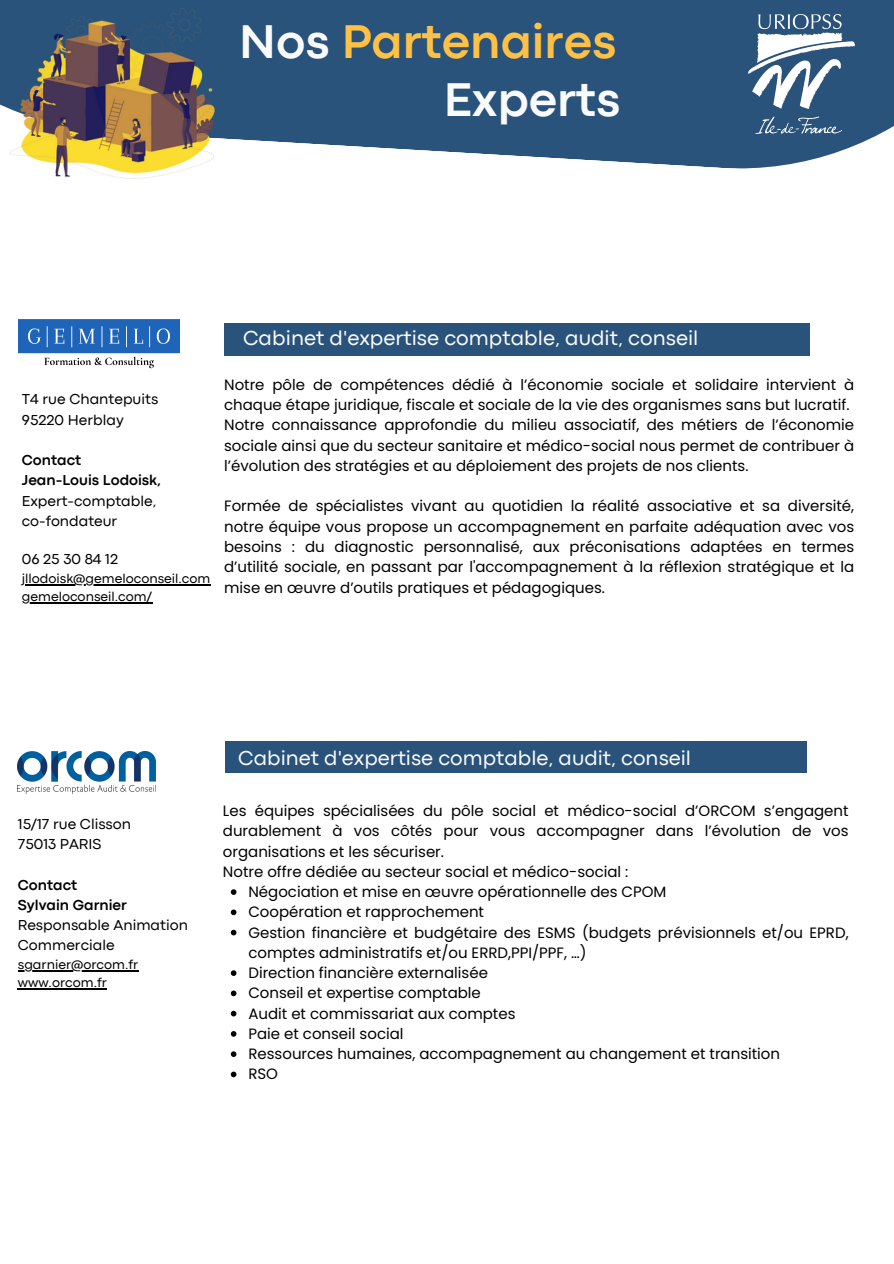
<style>
.page{position:relative;width:894px;height:1264px;background:#fff}
.page>*{position:absolute;margin:0;border:0;box-sizing:border-box;transform-origin:0 0}
.t1{font:700 49.35px/57.3px "Codec Pro";color:#fec045;text-align:right}
.t2{font:21.15px "Codec Pro";color:#fafafa}
.t3{font:21px "Codec Pro";color:#fafafa}
.t4{font:15px/20.2px "Poppins";color:#000;text-align:justify}
.t5{font:15px/20.2px "Codec Pro";color:#000}
.t6{font:700 15px "Codec Pro";color:#000}
.t7{font:13.5px "Codec Pro";color:#000}
.s1{color:#fafafa}
</style>
<div class="page">
<svg style="left:0;top:0;width:893px;height:169px;background:#3f6488"></svg>
<img style="left:11px;top:9px;width:228px;height:170px">
<img style="left:748px;top:14px;width:105px;height:120px">
<div style="left:224px;top:324px;width:585px;height:32px;background:#2a537b"></div>
<img style="left:18px;top:320px;width:161px;height:49px">
<hr style="left:22px;top:584px;width:188px;height:1px;background:#000">
<hr style="left:22px;top:602px;width:130px;height:1px;background:#000">
<img style="left:18px;top:751px;width:137px;height:42px">
<div style="left:224px;top:740px;width:582px;height:32px;background:#2a537b"></div>
<svg style="left:231px;top:889px;width:5px;height:5px"></svg>
<svg style="left:231px;top:909px;width:5px;height:6px"></svg>
<svg style="left:231px;top:929px;width:5px;height:6px"></svg>
<svg style="left:231px;top:970px;width:5px;height:5px"></svg>
<svg style="left:231px;top:990px;width:5px;height:6px"></svg>
<svg style="left:231px;top:1010px;width:5px;height:6px"></svg>
<svg style="left:231px;top:1031px;width:5px;height:5px"></svg>
<svg style="left:231px;top:1051px;width:5px;height:5px"></svg>
<svg style="left:231px;top:1071px;width:5px;height:6px"></svg>
<hr style="left:18px;top:970px;width:120px;height:1px;background:#000">
<hr style="left:18px;top:988px;width:89px;height:1px;background:#000">
<p class="t1" style="left:239px;top:17px;width:382px"><span class="s1">Nos</span> Partenaires<br><span class="s1">Experts</span></p>
<p class="t5" style="left:22px;top:390px;width:138px">T4 rue Chantepuits</p>
<p class="t5" style="left:22px;top:410px;width:103px">95220 Herblay</p>
<p class="t6" style="left:22px;top:455px;width:61px">Contact</p>
<p class="t6" style="left:22px;top:475px;width:141px">Jean-Louis Lodoisk,</p>
<p class="t5" style="left:22px;top:491px;width:136px">Expert-comptable,</p>
<p class="t5" style="left:22px;top:512px;width:97px">co-fondateur</p>
<p class="t5" style="left:22px;top:550px;width:98px">06 25 30 84 12</p>
<p class="t7" style="left:22px;top:574px;width:190px">jllodoisk@gemeloconseil.com</p>
<p class="t7" style="left:22px;top:592px;width:132px">gemeloconseil.com/</p>
<p class="t2" style="left:243px;top:331px;width:456px">Cabinet d'expertise comptable, audit, conseil</p>
<h1 class="t4" style="left:224px;top:374px;width:631px">Notre pôle de compétences dédié à l’économie sociale et solidaire intervient à chaque étape juridique, fiscale et sociale de la vie des organismes sans but lucratif.</h1>
<p class="t4" style="left:224px;top:415px;width:631px">Notre connaissance approfondie du milieu associatif, des métiers de l’économie sociale ainsi que du secteur sanitaire et médico-social nous permet de contribuer à l’évolution des stratégies et au déploiement des projets de nos clients.</p>
<h2 class="t4" style="left:224px;top:496px;width:631px">Formée de spécialistes vivant au quotidien la réalité associative et sa diversité, notre équipe vous propose un accompagnement en parfaite adéquation avec vos besoins : du diagnostic personnalisé, aux préconisations adaptées en termes d’utilité sociale, en passant par l'accompagnement à la réflexion stratégique et la mise en œuvre d’outils pratiques et pédagogiques.</h2>
<p class="t5" style="left:18px;top:814px;width:115px">15/17 rue Clisson</p>
<p class="t5" style="left:18px;top:835px;width:85px">75013 PARIS</p>
<p class="t6" style="left:18px;top:879px;width:61px">Contact</p>
<p class="t6" style="left:18px;top:899px;width:111px">Sylvain Garnier</p>
<p class="t5" style="left:18px;top:916px;width:172px">Responsable Animation<br>Commerciale</p>
<p class="t7" style="left:18px;top:960px;width:122px">sgarnier@orcom.fr</p>
<p class="t7" style="left:18px;top:978px;width:91px">www.orcom.fr</p>
<p class="t3" style="left:238px;top:750px;width:454px">Cabinet d'expertise comptable, audit, conseil</p>
<p class="t4" style="left:223px;top:800px;width:627px">Les équipes spécialisées du pôle social et médico-social d’ORCOM s’engagent durablement à vos côtés pour vous accompagner dans l’évolution de vos organisations et les sécuriser.</p>
<p class="t4" style="left:223px;top:861px;width:407px">Notre offre dédiée au secteur social et médico-social :</p>
<p class="t4" style="left:248px;top:881px;width:419px">Négociation et mise en œuvre opérationnelle des CPOM</p>
<h2 class="t4" style="left:248px;top:902px;width:237px">Coopération et rapprochement</h2>
<p class="t4" style="left:248px;top:922px;width:601px">Gestion financière et budgétaire des ESMS (budgets prévisionnels et/ou EPRD, comptes administratifs et/ou ERRD,PPI/PPF, …)</p>
<p class="t4" style="left:248px;top:962px;width:241px">Direction financière externalisée</p>
<p class="t4" style="left:248px;top:983px;width:234px">Conseil et expertise comptable</p>
<p class="t4" style="left:248px;top:1003px;width:268px">Audit et commissariat aux comptes</p>
<p class="t4" style="left:248px;top:1023px;width:157px">Paie et conseil social</p>
<p class="t4" style="left:248px;top:1043px;width:533px">Ressources humaines, accompagnement au changement et transition</p>
<p class="t4" style="left:248px;top:1064px;width:31px">RSO</p>
</div>
